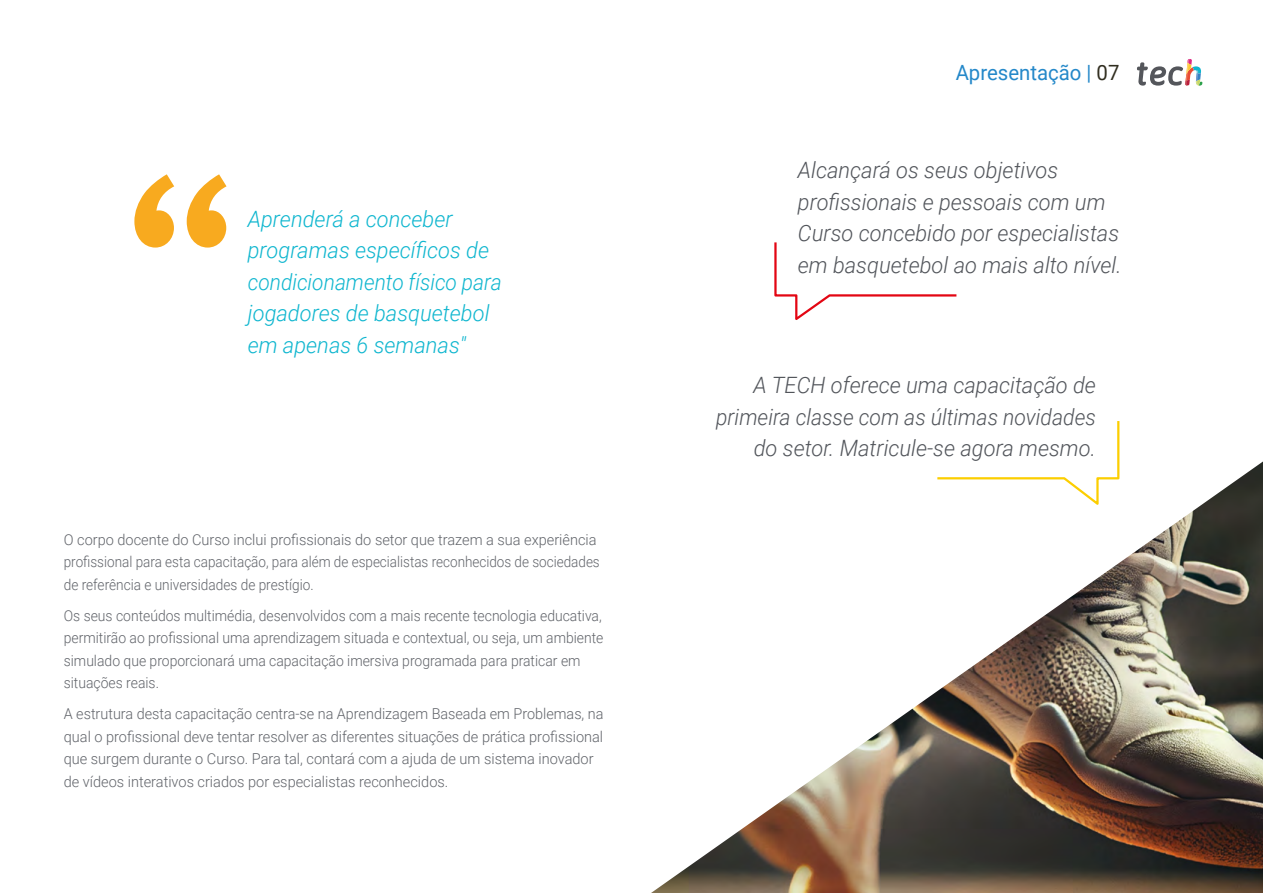
<style>
.page{position:relative;width:1263px;height:893px;background:#fff}
.page>*{position:absolute;margin:0;border:0;box-sizing:border-box;transform-origin:0 0}
.t1{font:italic 300 22.5px/31.5px "Roboto";color:#52555b;text-align:right}
.t2{font:italic 300 22.5px/31.5px "Roboto";color:#0fb6cf}
.t3{font:21px "Roboto";color:#2488c9}
.t4{font:300 15px/22.5px "Roboto";color:#61646a;scale:.96 1}
.t5{font:300 15px/22.5px "Roboto";color:#61646a;scale:.93 1}
.t6{font:300 15px/22.5px "Roboto";color:#61646a}
.s1{color:#312e20}
</style>
<div class="page">
<svg style="left:134px;top:174px;width:93px;height:74px"></svg>
<svg style="left:1137px;top:59px;width:65px;height:27px"></svg>
<svg style="left:1117px;top:421px;width:3px;height:40px"></svg>
<svg style="left:774px;top:242px;width:183px;height:78px"></svg>
<img style="left:651px;top:461px;width:612px;height:432px">
<h1 class="t2" style="left:248px;top:202px;width:255px">Aprenderá a conceber programas específicos de condicionamento físico para jogadores de basquetebol em apenas 6 semanas"</h1>
<p class="t6" style="left:64px;top:527px;width:537px">O corpo docente do Curso inclui profissionais do setor que trazem a sua experiência profissional para esta capacitação, para além de especialistas reconhecidos de sociedades de referência e universidades de prestígio.</p>
<p class="t5" style="left:64px;top:603px;width:582px">Os seus conteúdos multimédia, desenvolvidos com a mais recente tecnologia educativa, permitirão ao profissional uma aprendizagem situada e contextual, ou seja, um ambiente simulado que proporcionará uma capacitação imersiva programada para praticar em situações reais.</p>
<p class="t4" style="left:64px;top:702px;width:564px">A estrutura desta capacitação centra-se na Aprendizagem Baseada em Problemas, na qual o profissional deve tentar resolver as diferentes situações de prática profissional que surgem durante o Curso. Para tal, contará com a ajuda de um sistema inovador de vídeos interativos criados por especialistas reconhecidos.</p>
<h2 class="t3" style="left:956px;top:57px;width:165px">Apresentação | <span class="s1">07</span></h2>
<h1 class="t1" style="left:798px;top:154px;width:325px;text-align:left">Alcançará os seus objetivos profissionais e pessoais com um<br>Curso concebido por especialistas em basquetebol ao mais alto nível.</h1>
<h1 class="t1" style="left:716px;top:368px;width:381px">A TECH oferece uma capacitação de primeira classe com as últimas novidades do setor. Matricule-se agora mesmo.</h1>
</div>
